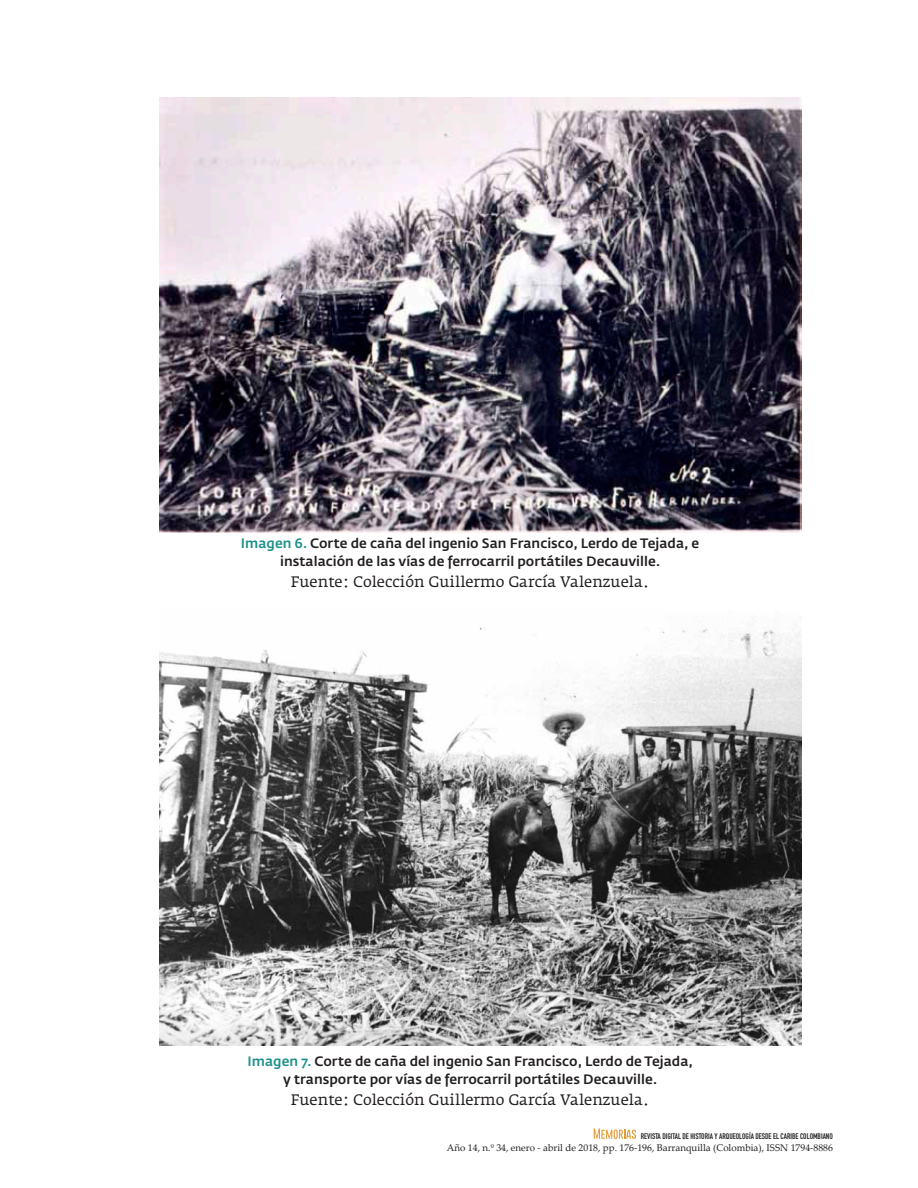
<style>
.page{position:relative;width:918px;height:1188px;background:#fff}
.page>*{position:absolute;margin:0;border:0;box-sizing:border-box;transform-origin:0 0}
.t1{font:15px "Fedra Serif A";color:#231f20}
.t2{font:500 13.5px/18px "Fedra Sans Std";color:#231f20;text-align:center}
.t3{font:9.75px "Palatino Linotype";color:#231f20}
.t4{font:8.1px "DIN Engschrift Std";color:#231f20}
.s1{color:#1d908b}
</style>
<div class="page">
<svg style="left:594px;top:1129px;width:42px;height:10px"></svg>
<img style="left:159px;top:98px;width:642px;height:435px">
<img style="left:159px;top:627px;width:642px;height:419px">
<p class="t2" style="left:241px;top:534px;width:460px"><span class="s1">Imagen 6.</span> Corte de caña del ingenio San Francisco, Lerdo de Tejada, e instalación de las vías de ferrocarril portátiles Decauville.</p>
<p class="t1" style="left:291px;top:573px;width:360px">Fuente: Colección Guillermo García Valenzuela.</p>
<p class="t2" style="left:248px;top:1052px;width:447px"><span class="s1">Imagen 7.</span> Corte de caña del ingenio San Francisco, Lerdo de Tejada, y transporte por vías de ferrocarril portátiles Decauville.</p>
<p class="t1" style="left:291px;top:1091px;width:360px">Fuente: Colección Guillermo García Valenzuela.</p>
<p class="t4" style="left:641px;top:1131px;width:194px">REVISTA DIGITAL DE HISTORIA Y ARQUEOLOGÍA DESDE EL CARIBE COLOMBIANO</p>
<p class="t3" style="left:447px;top:1140px;width:388px">Año 14, n.º 34, enero - abril de 2018, pp. 176-196, Barranquilla (Colombia), ISSN 1794-8886</p>
</div>
